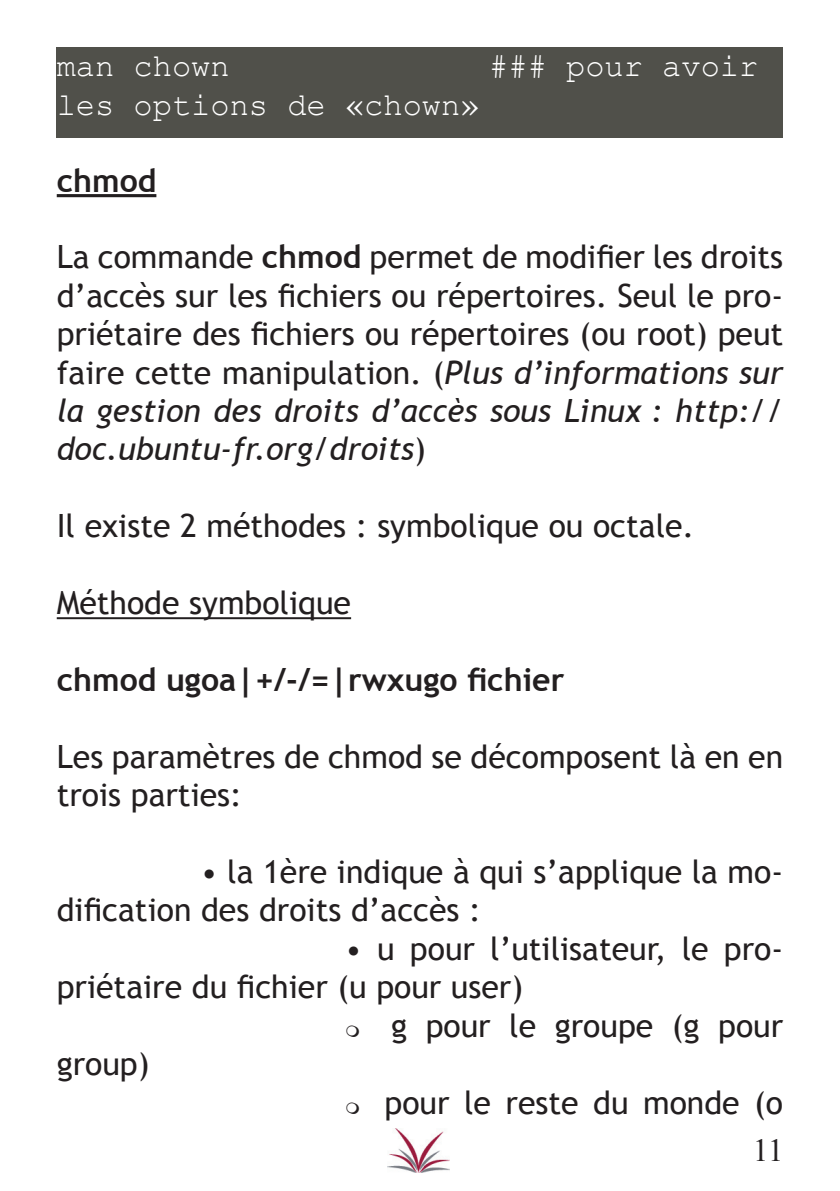
<style>
.page{position:relative;width:840px;height:1191px;background:#fff}
.page>*{position:absolute;margin:0;border:0;box-sizing:border-box;transform-origin:0 0}
.t1{font:32px/38.4px "Trebuchet MS";color:#231f20}
.t2{font:32px "Courier New";color:#fff}
.t3{font:700 32px "Trebuchet MS";color:#231f20}
.t4{font:32px "Times New Roman";color:#231f20}
.s1{font-weight:700}
.s2{font-style:italic}
</style>
<div class="page">
<div style="left:57px;top:47px;width:725px;height:91px;background:#50504a"></div>
<img style="left:387px;top:1128px;width:62px;height:44px">
<hr style="left:57px;top:194px;width:99px;height:3px;background:#231f20">
<hr style="left:57px;top:617px;width:294px;height:2px;background:#231f20">
<p class="t2" style="left:57px;top:47px;width:174px">man chown</p>
<p class="t2" style="left:489px;top:47px;width:270px">### pour avoir</p>
<p class="t2" style="left:57px;top:85px;width:424px">les options de «chown»</p>
<p class="t3" style="left:57px;top:160px;width:101px">chmod</p>
<p class="t1" style="left:57px;top:238px;width:727px;text-align:justify">La commande <span class="s1">chmod</span> permet de modifier les droits d’accès sur les fichiers ou répertoires. Seul le pro&shy;priétaire des fichiers ou répertoires (ou root) peut faire cette manipulation. (<span class="s2">Plus d’informations sur la gestion des droits d’accès sous Linux : http:// doc.ubuntu-fr.org/droits</span>)</p>
<p class="t1" style="left:57px;top:507px;width:638px">Il existe 2 méthodes : symbolique ou octale.</p>
<p class="t1" style="left:57px;top:584px;width:295px">Méthode symbolique</p>
<p class="t3" style="left:57px;top:659px;width:509px">chmod ugoa|+/-/=|rwxugo fichier</p>
<p class="t1" style="left:57px;top:737px;width:727px">Les paramètres de chmod se décomposent là en en trois parties:</p>
<p class="t1" style="left:57px;top:853px;width:727px;text-indent:144px">• la 1ère indique à qui s’applique la mo&shy;dification des droits d’accès :</p>
<p class="t1" style="left:345px;top:929px;width:439px">• u pour l’utilisateur, le pro-</p>
<p class="t1" style="left:57px;top:968px;width:467px">priétaire du fichier (u pour user)</p>
<p class="t1" style="left:391px;top:1006px;width:393px">g pour le groupe (g pour</p>
<p class="t1" style="left:57px;top:1045px;width:94px">group)</p>
<p class="t1" style="left:384px;top:1083px;width:400px">pour le reste du monde (o</p>
<p class="t4" style="left:752px;top:1128px;width:32px">11</p>
</div>
